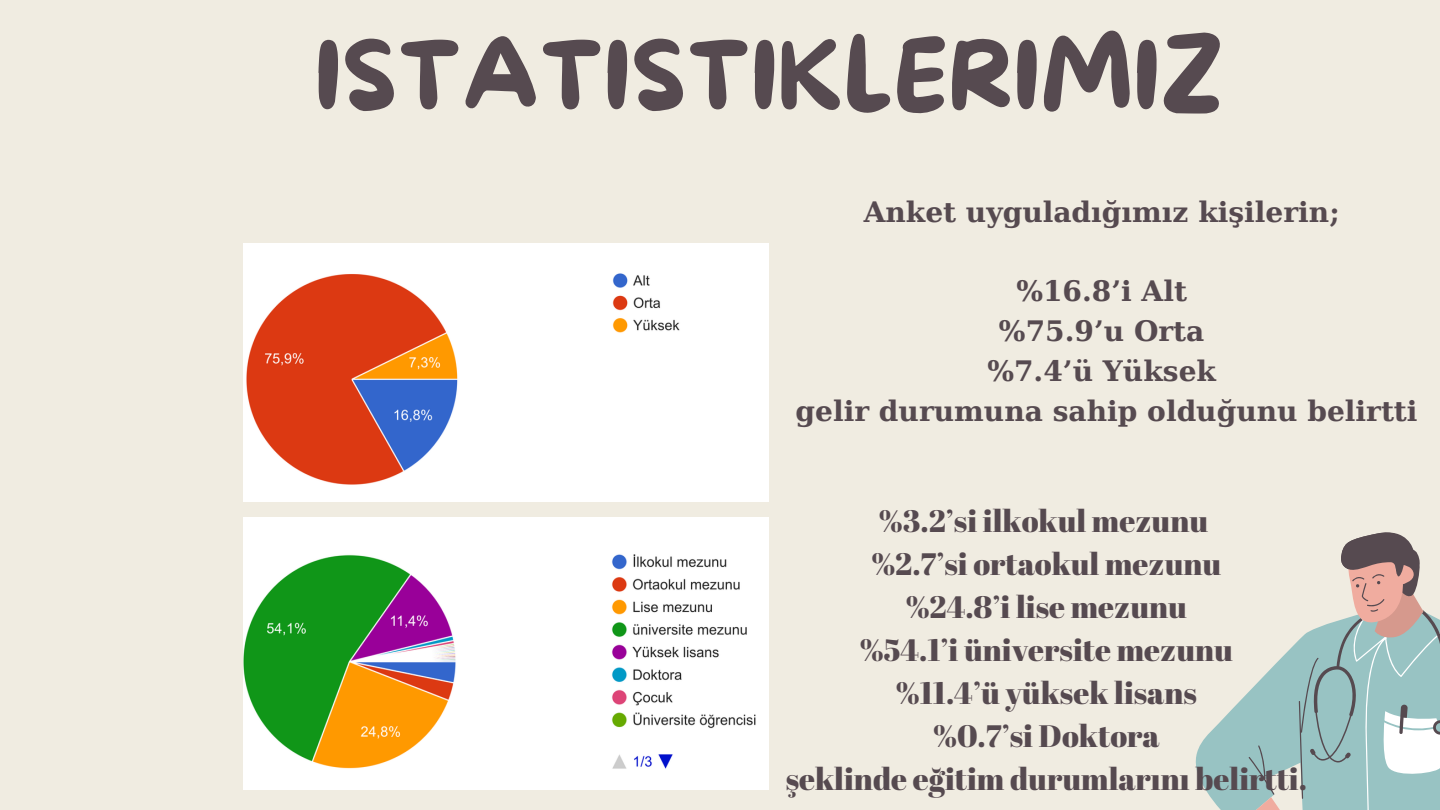
<style>
.page{position:relative;width:1440px;height:810px;background:#f0ece1}
.page>*{position:absolute;margin:0;border:0;box-sizing:border-box;transform-origin:0 0}
.t1{font:96.2px "More Sugar";color:#564a50}
.t2{font:31px "Abril Fatface";color:#564a50}
.t3{font:700 28.1px "DejaVu Serif";color:#564a50}
</style>
<div class="page">
<svg style="left:1195px;top:701px;width:45px;height:109px;fill:#98c3c3"></svg>
<svg style="left:1240px;top:532px;width:200px;height:278px"></svg>
<img style="left:244px;top:517px;width:525px;height:273px">
<img style="left:244px;top:243px;width:525px;height:258px">
<p class="t1" style="left:315px;top:23px;width:910px">ISTATISTIKLERIMIZ</p>
<p class="t3" style="left:864px;top:196px;width:478px">Anket uyguladığımız kişilerin;</p>
<p class="t3" style="left:1016px;top:275px;width:172px">%16.8’i Alt</p>
<p class="t3" style="left:999px;top:315px;width:207px">%75.9’u Orta</p>
<p class="t3" style="left:987px;top:354px;width:230px">%7.4’ü Yüksek</p>
<p class="t3" style="left:796px;top:394px;width:624px">gelir durumuna sahip olduğunu belirtti</p>
<p class="t2" style="left:879px;top:499px;width:331px">%3.2’si ilkokul mezunu</p>
<p class="t2" style="left:871px;top:542px;width:351px">%2.7’si ortaokul mezunu</p>
<p class="t2" style="left:906px;top:585px;width:283px">%24.8’i lise mezunu</p>
<p class="t2" style="left:860px;top:628px;width:375px">%54.1’i üniversite mezunu</p>
<p class="t2" style="left:896px;top:671px;width:302px">%11.4’ü yüksek lisans</p>
<p class="t2" style="left:933px;top:714px;width:228px">%0.7’si Doktora</p>
<p class="t2" style="left:786px;top:757px;width:523px">şeklinde eğitim durumlarını belirtti.</p>
</div>
